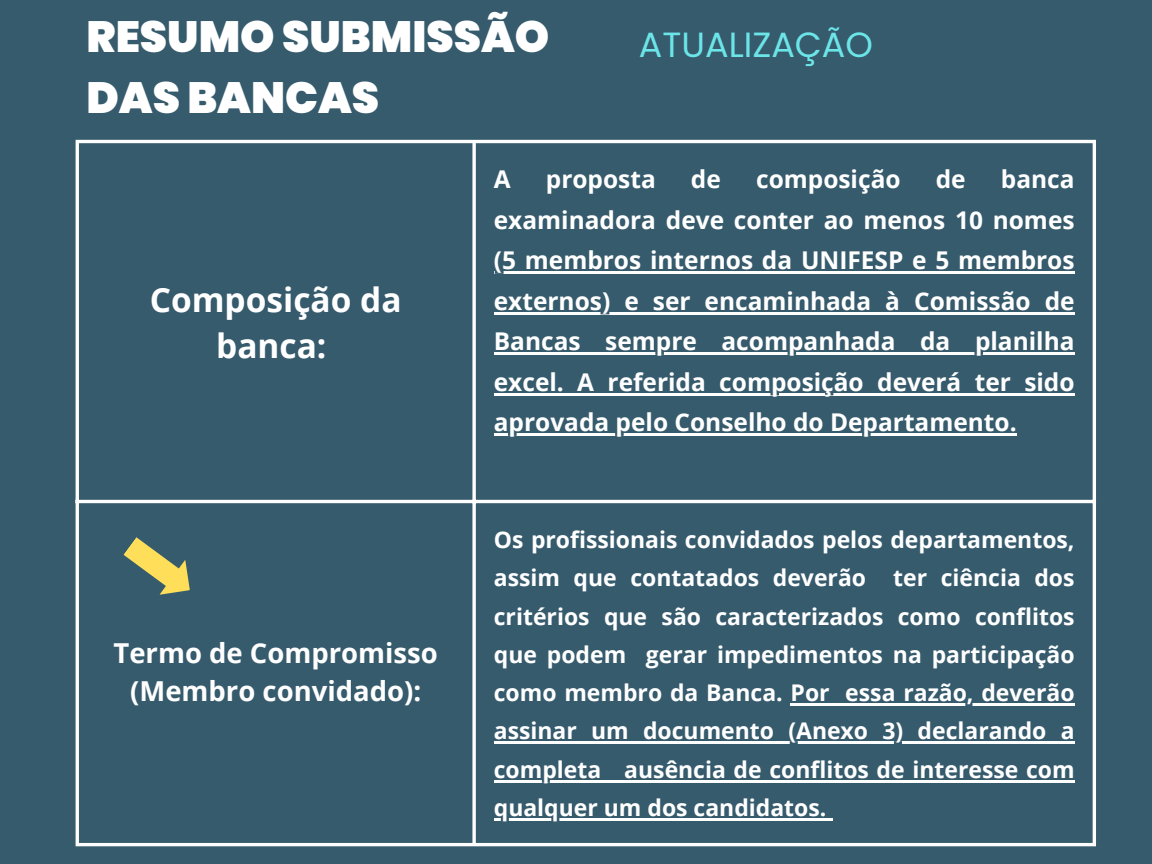
<style>
.page{position:relative;width:1152px;height:864px;background:#365b6d}
.page>*{position:absolute;margin:0;border:0;box-sizing:border-box;transform-origin:0 0}
.t1{font:900 43.8px/60.8px "Poppins";color:#fff}
.t2{font:34.95px "Poppins";color:#6ce5e8}
.t3{font:700 33.45px/46.2px "Open Sans";color:#fff;text-align:center}
.t4{font:700 27.45px/38.2px "Open Sans";color:#fff;text-align:center}
.t5{font:700 24.45px/40.5px "Open Sans";color:#fff;text-align:justify}
.t6{font:700 22.95px/38.2px "Open Sans";color:#fff;text-align:justify}
</style>
<div class="page">
<hr style="left:494px;top:271px;width:581px;height:3px;background:#fff">
<hr style="left:494px;top:312px;width:581px;height:2px;background:#fff">
<hr style="left:494px;top:352px;width:581px;height:3px;background:#fff">
<hr style="left:494px;top:393px;width:581px;height:2px;background:#fff">
<hr style="left:494px;top:433px;width:523px;height:3px;background:#fff">
<hr style="left:791px;top:703px;width:39px;height:3px;background:#fff">
<hr style="left:830px;top:703px;width:15px;height:3px;background:#fff">
<hr style="left:845px;top:703px;width:230px;height:3px;background:#fff">
<hr style="left:494px;top:742px;width:581px;height:2px;background:#fff">
<hr style="left:494px;top:780px;width:107px;height:2px;background:#fff">
<hr style="left:601px;top:780px;width:23px;height:2px;background:#fff">
<hr style="left:624px;top:780px;width:451px;height:2px;background:#fff">
<hr style="left:494px;top:818px;width:338px;height:2px;background:#fff">
<hr style="left:76px;top:143px;width:3px;height:700px;background:#fff">
<svg style="left:472px;top:143px;width:4px;height:700px;background:#dfe5e8"></svg>
<hr style="left:1093px;top:143px;width:3px;height:700px;background:#fff">
<hr style="left:76px;top:140px;width:1020px;height:3px;background:#fff">
<hr style="left:76px;top:500px;width:1020px;height:3px;background:#fff">
<hr style="left:76px;top:843px;width:1020px;height:3px;background:#fff">
<svg style="left:123px;top:537px;width:67px;height:58px"></svg>
<p class="t1" style="left:86px;top:6px;width:465px">RESUMO SUBMISSÃO<br>DAS BANCAS</p>
<p class="t2" style="left:639px;top:20px;width:236px">ATUALIZAÇÃO</p>
<p class="t3" style="left:150px;top:276px;width:253px">Composição da banca:</p>
<p class="t4" style="left:114px;top:633px;width:326px">Termo de Compromisso (Membro convidado):</p>
<p class="t5" style="left:494px;top:158px;width:18px">A</p>
<p class="t5" style="left:546px;top:158px;width:111px">proposta</p>
<p class="t5" style="left:691px;top:158px;width:31px">de</p>
<p class="t5" style="left:756px;top:158px;width:146px">composição</p>
<p class="t5" style="left:936px;top:158px;width:31px">de</p>
<p class="t5" style="left:494px;top:158px;width:582px;text-indent:507px">banca examinadora deve conter ao menos 10 nomes (5 membros internos da UNIFESP e 5 membros externos) e ser encaminhada à Comissão de Bancas sempre acompanhada da planilha excel. A referida composição deverá ter sido aprovada pelo Conselho do Departamento.</p>
<p class="t6" style="left:494px;top:520px;width:582px">Os profissionais convidados pelos departamentos, assim que contatados deverão ter ciência dos critérios que são caracterizados como conflitos que podem gerar impedimentos na participação como membro da Banca. Por essa razão, deverão assinar um documento (Anexo 3) declarando a completa ausência de conflitos de interesse com qualquer um dos candidatos.</p>
</div>
